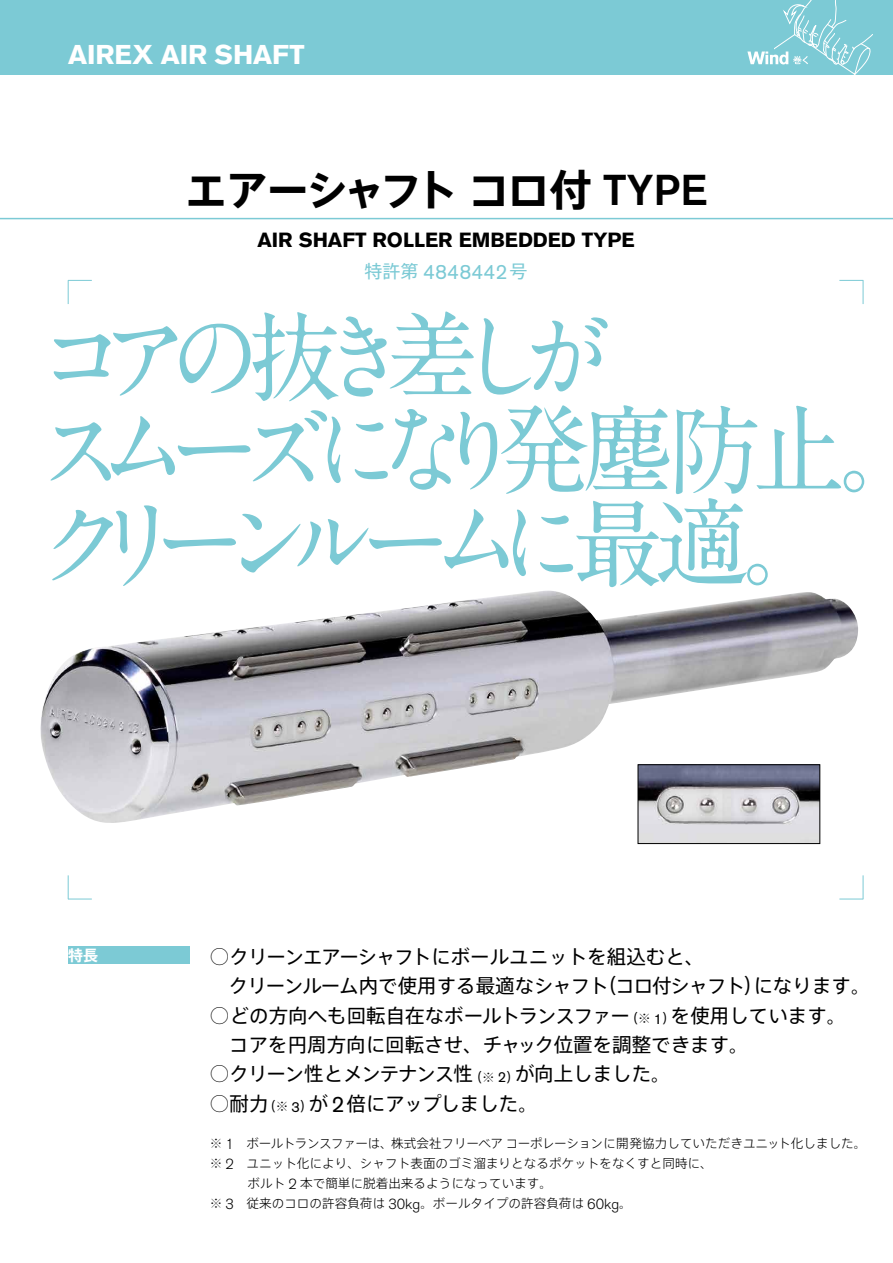
<style>
.page{position:relative;width:893px;height:1263px;background:#fff}
.page>*{position:absolute;margin:0;border:0;box-sizing:border-box;transform-origin:0 0}
.t1{font:700 97.5px/93px "A1 Mincho Std";letter-spacing:-.255em;color:#7ccad5;scale:.95 1}
.t2{font:700 42.75px "Axis Std";letter-spacing:-.07em;color:#000}
.t3{font:700 27px "Akzidenz Grotesk BQ";color:#fff}
.t4{font:22.35px "Akzidenz Grotesk BQ";color:#000}
.t5{font:20.7px "Akzidenz Grotesk BQ";color:#7ccad5}
.t6{font:700 20.4px "Akzidenz Grotesk BQ";color:#000}
.t7{font:19.5px/29.2px "Axis Std";color:#000}
.t8{font:19.5px/29.4px "Axis Std";letter-spacing:-.06em;color:#000}
.t9{font:18px "Axis Std";color:#7ccad5}
.t10{font:700 15px "Axis Std";color:#fff}
.t11{font:300 14.55px "Akzidenz Grotesk BQ";color:#000}
.t12{font:14.55px "Akzidenz Grotesk BQ";color:#000}
.t13{font:300 12.6px "Axis Std";color:#000}
.t14{font:12.6px "Axis Std";color:#000}
.s1{font-family:"Akzidenz Grotesk BQ";font-weight:500}
.s2{font-family:"Akzidenz Grotesk BQ";font-size:14.55px}
.s3{font-size:12.6px}
</style>
<div class="page">
<img style="left:40px;top:591px;width:818px;height:233px">
<div style="left:0;top:0;width:893px;height:74px;background:#7ccad5"></div>
<svg style="left:747px;top:0;width:126px;height:74px"></svg>
<hr style="left:0;top:218px;width:893px;height:1px;background:#7ccad5">
<div style="left:68px;top:947px;width:121px;height:17px;background:#7ccad5"></div>
<svg style="left:68px;top:280px;width:24px;height:24px"></svg>
<svg style="left:839px;top:875px;width:25px;height:25px"></svg>
<svg style="left:839px;top:280px;width:25px;height:24px"></svg>
<svg style="left:68px;top:875px;width:24px;height:25px"></svg>
<img style="left:640px;top:766px;width:178px;height:76px">
<div style="left:638px;top:764px;width:182px;height:80px;border:1px solid #000"></div>
<h3 class="t3" style="left:68px;top:39px;width:238px">AIREX AIR SHAFT</h3>
<h2 class="t2" style="left:185px;top:157px;width:524px">エアーシャフトコロ付 <span class="s1">TYPE</span></h2>
<h3 class="t6" style="left:257px;top:228px;width:379px">AIR SHAFT ROLLER EMBEDDED TYPE</h3>
<h3 class="t9" style="left:365px;top:258px;width:55px">特許第</h3>
<h3 class="t9" style="left:510px;top:258px;width:19px">号</h3>
<h3 class="t5" style="left:423px;top:259px;width:86px">4848442</h3>
<h1 class="t1" style="left:35px;top:297px;width:944px">コアの抜き差しが<br>スムーズになり発塵防止。クリーンルームに最適。</h1>
<p class="t10" style="left:68px;top:944px;width:31px">特長</p>
<h3 class="t7" style="left:597px;top:941px;width:275px;text-indent:-387px">○クリーンエアーシャフトにボールユニットを組込むと、<br>（コロ付シャフトになります。</h3>
<h3 class="t7" style="left:744px;top:970px;width:21px">）</h3>
<h3 class="t7" style="left:210px;top:970px;width:400px">　クリーンルーム内で使用する最適なシャフト</h3>
<h3 class="t7" style="left:210px;top:999px;width:422px">○どの方向へも回転自在なボールトランスファー</h3>
<h3 class="t7" style="left:210px;top:1029px;width:540px">　コアを円周方向に回転させ、チャック位置を調整できます。</h3>
<h3 class="t7" style="left:515px;top:1058px;width:157px">が向上しました。</h3>
<h3 class="t7" style="left:671px;top:999px;width:177px">を使用しています。</h3>
<p class="t14" style="left:626px;top:1009px;width:27px">（※</p>
<p class="t14" style="left:663px;top:1009px;width:14px">）</p>
<p class="t12" style="left:654px;top:1010px;width:10px">1</p>
<h3 class="t8" style="left:346px;top:1058px;width:193px;text-indent:-137px">○クリーン性とメンテナンス性<br>倍にアップしました。</h3>
<p class="t14" style="left:470px;top:1067px;width:51px">（※ ）<span class="s2">2</span></p>
<h3 class="t7" style="left:292px;top:1087px;width:38px">が<span class="s3">）</span> <span class="s2">3</span></h3>
<h3 class="t7" style="left:210px;top:1087px;width:60px">○耐力</h3>
<h3 class="t4" style="left:332px;top:1090px;width:15px">2</h3>
<p class="t14" style="left:263px;top:1097px;width:27px">（※</p>
<p class="t11" style="left:226px;top:1136px;width:10px">1</p>
<p class="t13" style="left:210px;top:1134px;width:14px">※</p>
<p class="t13" style="left:247px;top:1134px;width:621px">ボールトランスファーは、株式会社フリーベアコーポレーションに開発協力していただきユニット化しました。</p>
<p class="t11" style="left:226px;top:1156px;width:10px">2</p>
<p class="t13" style="left:210px;top:1154px;width:14px">※</p>
<p class="t13" style="left:247px;top:1154px;width:468px">ユニット化により、シャフト表面のゴミ溜まりとなるポケットをなくすと同時に、</p>
<p class="t13" style="left:210px;top:1174px;width:77px">　　　ボルト</p>
<p class="t13" style="left:300px;top:1174px;width:254px">本で簡単に脱着出来るようになっています。</p>
<p class="t11" style="left:289px;top:1176px;width:10px">2</p>
<p class="t11" style="left:226px;top:1195px;width:10px">3</p>
<p class="t13" style="left:210px;top:1194px;width:14px">※</p>
<p class="t13" style="left:420px;top:1194px;width:165px">。ボールタイプの許容負荷は</p>
<p class="t13" style="left:247px;top:1194px;width:140px">従来のコロの許容負荷は</p>
<p class="t11" style="left:388px;top:1195px;width:33px">30kg</p>
<p class="t11" style="left:587px;top:1195px;width:33px">60kg</p>
<p class="t13" style="left:619px;top:1194px;width:14px">。</p>
</div>
